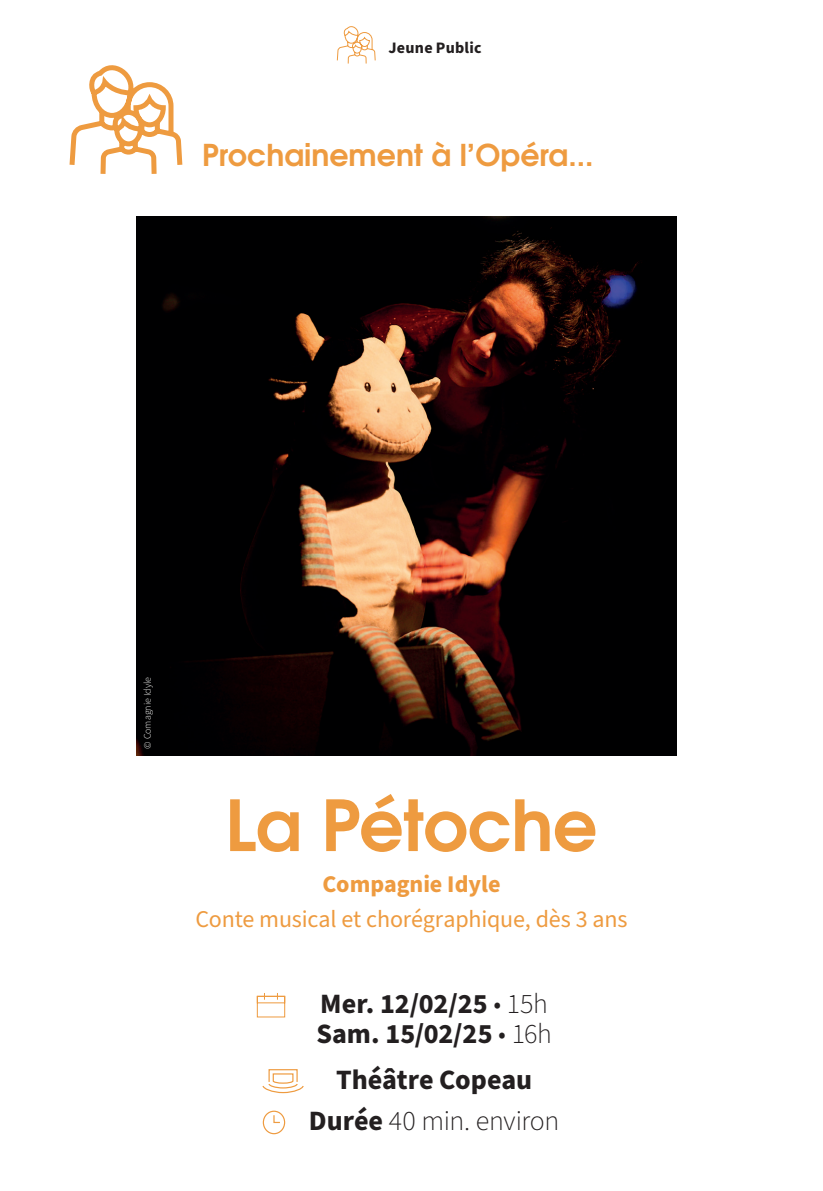
<style>
.page{position:relative;width:823px;height:1191px;background:#fff}
.page>*{position:absolute;margin:0;border:0;box-sizing:border-box;transform-origin:0 0}
.t1{font:700 70px "Te X Gyre Adventor";letter-spacing:-.01em;color:#ee9b40}
.t2{font:700 30px "Te X Gyre Adventor";color:#ee9b40}
.t3{font:700 28px/30px "Source Sans Pro";color:#231f20}
.t4{font:24px "Source Sans Pro";letter-spacing:-.005em;color:#ee9b40}
.t5{font:700 24px "Source Sans Pro";color:#ee9b40}
.t6{font:700 16px "Source Sans Pro";letter-spacing:.015em;color:#231f20}
.t7{font:300 10px "Source Sans Pro";color:#fff}
.s1{font-weight:300}
</style>
<div class="page">
<svg style="left:336px;top:26px;width:40px;height:38px"></svg>
<img style="left:137px;top:217px;width:538px;height:538px">
<svg style="left:69px;top:65px;width:114px;height:109px"></svg>
<svg style="left:256px;top:993px;width:29px;height:25px"></svg>
<svg style="left:262px;top:1069px;width:42px;height:24px"></svg>
<svg style="left:262px;top:1110px;width:23px;height:24px"></svg>
<p class="t6" style="left:388px;top:37px;width:95px">Jeune Public</p>
<p class="t2" style="left:202px;top:129px;width:393px">Prochainement à l’Opéra...</p>
<p class="t7" style="left:141px;top:749px;width:73px;rotate:-90deg">© Comagnie Idyle</p>
<h1 class="t1" style="left:225px;top:764px;width:373px">La Pétoche</h1>
<p class="t5" style="left:322px;top:867px;width:179px">Compagnie Idyle</p>
<p class="t4" style="left:195px;top:903px;width:433px">Conte musical et chorégraphique, dès 3 ans</p>
<p class="t3" style="left:316px;top:989px;width:237px">Mer. 12/02/25 <span class="s1">• 15h<br></span>Sam. 15/02/25 <span class="s1">• 16h</span></p>
<p class="t3" style="left:309px;top:1059px;width:252px;line-height:41px;text-align:center">Théâtre Copeau<br>Durée <span class="s1">40 min. environ</span></p>
</div>
